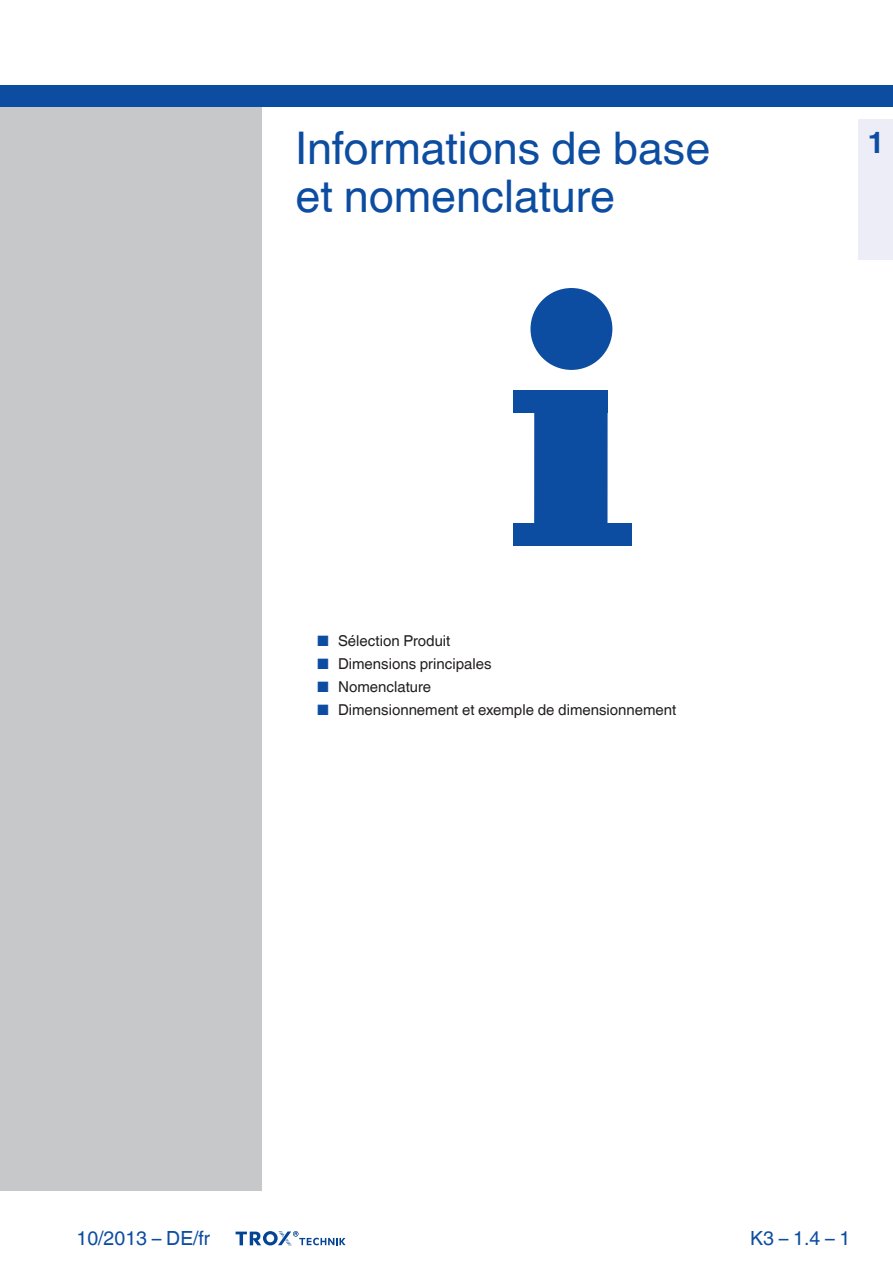
<style>
.page{position:relative;width:893px;height:1263px;background:#fff}
.page>*{position:absolute;margin:0;border:0;box-sizing:border-box;transform-origin:0 0}
.t1{font:45px/48px "TROX Helvetica";color:#0d4da1}
.t2{font:700 30px "TROX Helvetica";color:#0d4da1}
.t3{font:19.5px "TROX Helvetica";color:#0d4da1}
.t4{font:15px "TROX Helvetica";color:#231f20}
.s1{color:#0d4da1}
</style>
<div class="page">
<div style="left:0;top:106px;width:261px;height:1084px;background:#c7c8ca"></div>
<div style="left:0;top:85px;width:893px;height:21px;background:#0d4da1"></div>
<div style="left:534px;top:413px;width:74px;height:110px;background:#0d4da1"></div>
<div style="left:513px;top:390px;width:95px;height:23px;background:#0d4da1"></div>
<div style="left:530px;top:288px;width:82px;height:82px;background:#0d4da1;border-radius:50%"></div>
<div style="left:513px;top:523px;width:118px;height:23px;background:#0d4da1"></div>
<div style="left:859px;top:119px;width:34px;height:140px;background:#ecedf6"></div>
<svg style="left:236px;top:1231px;width:110px;height:15px"></svg>
<h1 class="t1" style="left:296px;top:125px;width:416px">Informations de base et nomenclature</h1>
<h2 class="t2" style="left:867px;top:125px;width:19px">1</h2>
<p class="t4" style="left:317px;top:632px;width:135px"><span class="s1">■</span> Sélection Produit</p>
<p class="t4" style="left:317px;top:655px;width:176px"><span class="s1">■</span> Dimensions principales</p>
<p class="t4" style="left:317px;top:678px;width:116px"><span class="s1">■</span> Nomenclature</p>
<p class="t4" style="left:317px;top:700px;width:361px"><span class="s1">■</span> Dimensionnement et exemple de dimensionnement</p>
<h3 class="t3" style="left:77px;top:1227px;width:135px">10/2013 – DE/fr</h3>
<h3 class="t3" style="left:750px;top:1227px;width:102px">K3 – 1.4 – 1</h3>
</div>
